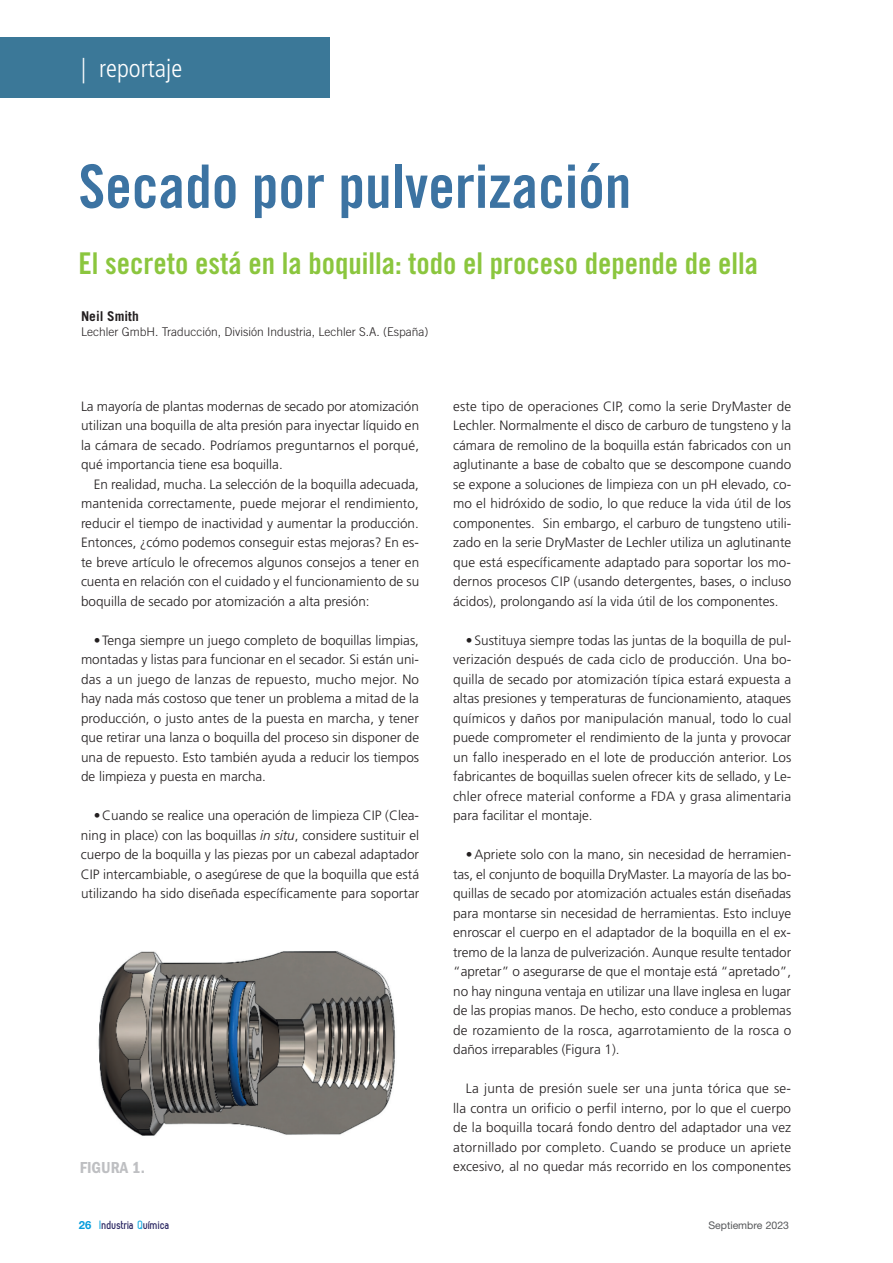
<style>
.page{position:relative;width:893px;height:1263px;background:#fff}
.page>*{position:absolute;margin:0;border:0;box-sizing:border-box;transform-origin:0 0}
.t1{font:60px "Trade Gothic Bold Cond Twenty";color:#3c73a2}
.t2{font:30px "Trade Gothic Bold Cond Twenty";color:#8bc63e}
.t3{font:300 condensed 25.5px "Frutiger";color:#fff}
.t4{font:600 condensed 16.5px "Franklin Gothic";color:#bebfc2}
.t5{font:300 13.5px/19.5px "Frutiger";color:#231f20;text-align:justify}
.t6{font:700 13.5px "Trade Gothic";color:#231f20}
.t7{font:300 12px "Trade Gothic";color:#231f20}
.t8{font:700 12px "Zag";color:#27235f}
.t9{font:10.5px "Helvetica Neue LT Std";color:#57585a}
.s1{font-style:italic}
.s2{font-family:"Helvetica Neue LT Std";font-size:11.25px;color:#069ddc}
.s3{color:#1bace1}
</style>
<div class="page">
<div style="left:0;top:37px;width:330px;height:61px;background:#3b7898"></div>
<img style="left:98px;top:951px;width:298px;height:185px">
<h3 class="t3" style="left:81px;top:54px;width:103px">| reportaje</h3>
<h1 class="t1" style="left:79px;top:150px;width:554px">Secado por pulverización</h1>
<h2 class="t2" style="left:79px;top:245px;width:681px">El secreto está en la boquilla: todo el proceso depende de ella</h2>
<p class="t6" style="left:81px;top:308px;width:59px">Neil Smith</p>
<p class="t7" style="left:81px;top:325px;width:349px">Lechler GmbH. Traducción, División Industria, Lechler S.A. (España)</p>
<p class="t5" style="left:81px;top:397px;width:340px">La mayoría de plantas modernas de secado por atomización utilizan una boquilla de alta presión para inyectar líquido en la cámara de secado. Podríamos preguntarnos el porqué, qué importancia tiene esa boquilla.</p>
<p class="t5" style="left:81px;top:475px;width:340px;text-indent:13px">En realidad, mucha. La selección de la boquilla adecuada, mantenida correctamente, puede mejorar el rendimiento, reducir el tiempo de inactividad y aumentar la producción.<br>Entonces, ¿cómo podemos conseguir estas mejoras? En es&shy;te breve artículo le ofrecemos algunos consejos a tener en cuenta en relación con el cuidado y el funcionamiento de su boquilla de secado por atomización a alta presión:</p>
<p class="t5" style="left:81px;top:631px;width:340px;text-indent:13px">• Tenga siempre un juego completo de boquillas limpias, montadas y listas para funcionar en el secador. Si están uni&shy;das a un juego de lanzas de repuesto, mucho mejor. No hay nada más costoso que tener un problema a mitad de la producción, o justo antes de la puesta en marcha, y tener que retirar una lanza o boquilla del proceso sin disponer de una de repuesto. Esto también ayuda a reducir los tiempos de limpieza y puesta en marcha.</p>
<p class="t5" style="left:81px;top:806px;width:340px;text-indent:13px">• Cuando se realice una operación de limpieza CIP (Clea&shy;ning in place) con las boquillas <span class="s1">in situ</span>, considere sustituir el cuerpo de la boquilla y las piezas por un cabezal adaptador CIP intercambiable, o asegúrese de que la boquilla que está utilizando ha sido diseñada específicamente para soportar</p>
<p class="t4" style="left:80px;top:1158px;width:67px">FIGURA 1.</p>
<p class="t5" style="left:453px;top:397px;width:340px">este tipo de operaciones CIP, como la serie DryMaster de Lechler. Normalmente el disco de carburo de tungsteno y la cámara de remolino de la boquilla están fabricados con un aglutinante a base de cobalto que se descompone cuando se expone a soluciones de limpieza con un pH elevado, co&shy;mo el hidróxido de sodio, lo que reduce la vida útil de los componentes. Sin embargo, el carburo de tungsteno utili&shy;zado en la serie DryMaster de Lechler utiliza un aglutinante que está específicamente adaptado para soportar los mo&shy;dernos procesos CIP (usando detergentes, bases, o incluso ácidos), prolongando así la vida útil de los componentes.</p>
<p class="t5" style="left:453px;top:631px;width:340px;text-indent:13px">• Sustituya siempre todas las juntas de la boquilla de pul&shy;verización después de cada ciclo de producción. Una bo&shy;quilla de secado por atomización típica estará expuesta a altas presiones y temperaturas de funcionamiento, ataques químicos y daños por manipulación manual, todo lo cual puede comprometer el rendimiento de la junta y provocar un fallo inesperado en el lote de producción anterior. Los fabricantes de boquillas suelen ofrecer kits de sellado, y Le&shy;chler ofrece material conforme a FDA y grasa alimentaria para facilitar el montaje.</p>
<p class="t5" style="left:453px;top:845px;width:340px;text-indent:13px">• Apriete solo con la mano, sin necesidad de herramien&shy;tas, el conjunto de boquilla DryMaster. La mayoría de las bo&shy;quillas de secado por atomización actuales están diseñadas para montarse sin necesidad de herramientas. Esto incluye enroscar el cuerpo en el adaptador de la boquilla en el ex&shy;tremo de la lanza de pulverización. Aunque resulte tentador “apretar” o asegurarse de que el montaje está “apretado”, no hay ninguna ventaja en utilizar una llave inglesa en lugar de las propias manos. De hecho, esto conduce a problemas de rozamiento de la rosca, agarrotamiento de la rosca o daños irreparables (Figura 1).</p>
<p class="t5" style="left:453px;top:1079px;width:340px;text-indent:13px">La junta de presión suele ser una junta tórica que se&shy;lla contra un orificio o perfil interno, por lo que el cuerpo de la boquilla tocará fondo dentro del adaptador una vez atornillado por completo. Cuando se produce un apriete excesivo, al no quedar más recorrido en los componentes</p>
<p class="t8" style="left:79px;top:1218px;width:93px"><span class="s2">26</span> <span class="s3">I</span>ndustria <span class="s3">Q</span>uímica</p>
<p class="t9" style="left:708px;top:1219px;width:82px">Septiembre 2023</p>
</div>
